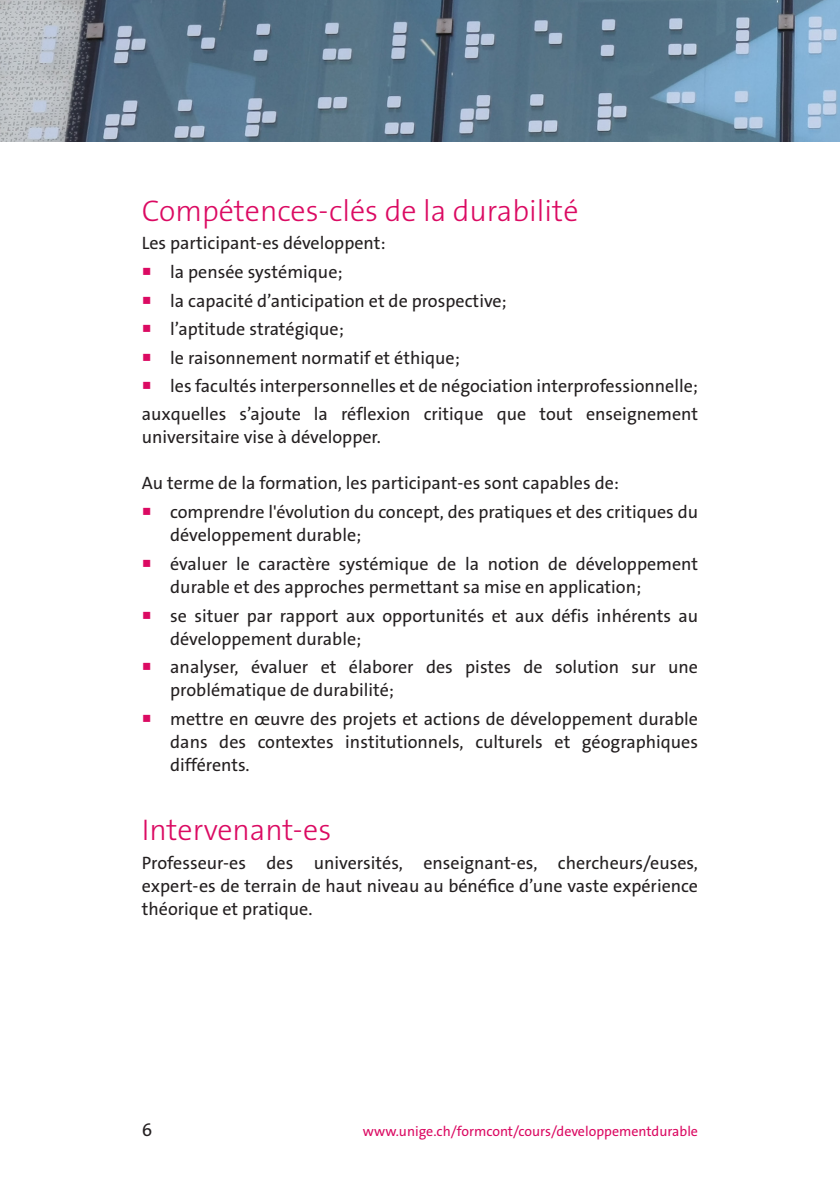
<style>
.page{position:relative;width:840px;height:1191px;background:#fff}
.page>*{position:absolute;margin:0;border:0;box-sizing:border-box;transform-origin:0 0}
.texte{font:300 30px "The Sans Os F";color:#db0a62}
.retrait5{font:18px/23px "The Sans Os F";color:#231f20}
.texte-2{font:18px/23px "The Sans Os F";color:#231f20;text-align:justify}
.t1{font:14px "The Sans Os F";color:#db0a62}
.s1{color:#db0a62}
</style>
<div class="page">
<img style="left:0;top:0;width:839px;height:142px">
<p class="texte" style="left:142px;top:191px;width:438px">Compétences-clés de la durabilité</p>
<p class="texte-2" style="left:142px;top:232px;width:245px">Les participant-es développent:</p>
<p class="retrait5" style="left:142px;top:261px;width:202px"><span class="s1">○</span> la pensée systémique;</p>
<p class="retrait5" style="left:142px;top:289px;width:366px"><span class="s1">○</span> la capacité d’anticipation et de prospective;</p>
<p class="retrait5" style="left:142px;top:318px;width:203px"><span class="s1">○</span> l’aptitude stratégique;</p>
<p class="retrait5" style="left:142px;top:347px;width:319px"><span class="s1">○</span> le raisonnement normatif et éthique;</p>
<p class="retrait5" style="left:142px;top:374px;width:557px"><span class="s1">○</span> les facultés interpersonnelles et de négociation interprofessionnelle;</p>
<p class="retrait5" style="left:142px;top:403px;width:557px">auxquelles s’ajoute la réflexion critique que tout enseignement universitaire vise à développer.</p>
<p class="texte-2" style="left:142px;top:472px;width:478px">Au terme de la formation, les participant-es sont capables de:</p>
<p class="retrait5" style="left:170px;top:501px;width:529px;text-indent:-28px"><span class="s1">○</span> comprendre l'évolution du concept, des pratiques et des critiques du développement durable;</p>
<p class="retrait5" style="left:170px;top:552px;width:529px;text-indent:-28px"><span class="s1">○</span> évaluer le caractère systémique de la notion de développement durable et des approches permettant sa mise en application;</p>
<p class="retrait5" style="left:170px;top:604px;width:529px;text-indent:-28px"><span class="s1">○</span> se situer par rapport aux opportunités et aux défis inhérents au développement durable;</p>
<p class="retrait5" style="left:170px;top:656px;width:529px;text-indent:-28px"><span class="s1">○</span> analyser, évaluer et élaborer des pistes de solution sur une problématique de durabilité;</p>
<p class="retrait5" style="left:170px;top:707px;width:529px;text-align:justify;text-indent:-28px"><span class="s1">○</span> mettre en œuvre des projets et actions de développement durable dans des contextes institutionnels, culturels et géographiques différents.</p>
<p class="texte" style="left:142px;top:810px;width:191px">Intervenant-es</p>
<p class="texte-2" style="left:142px;top:851px;width:557px">Professeur-es des universités, enseignant-es, chercheurs/euses, expert-es de terrain de haut niveau au bénéfice d’une vaste expérience théorique et pratique.</p>
<p class="texte-2" style="left:142px;top:1118px;width:12px">6</p>
<p class="t1" style="left:363px;top:1122px;width:336px">www.unige.ch/formcont/cours/developpementdurable</p>
</div>
